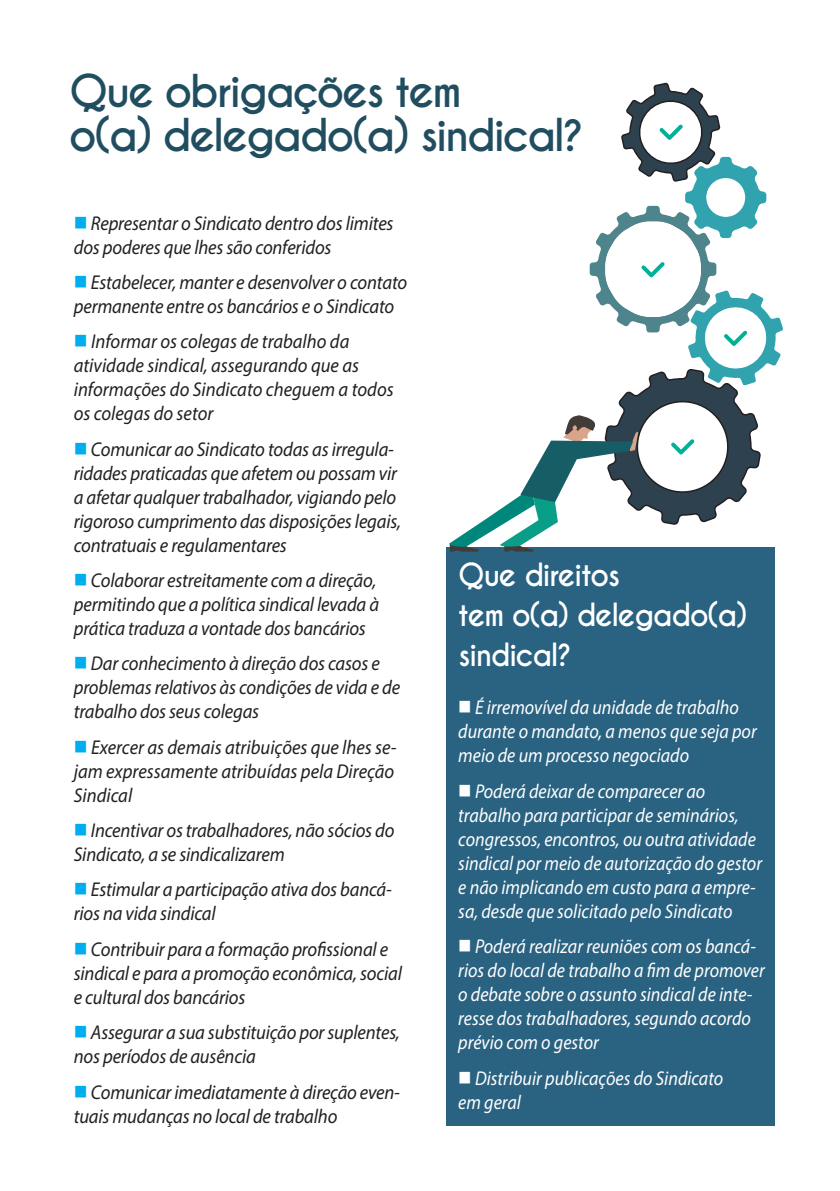
<style>
.page{position:relative;width:840px;height:1191px;background:#fff}
.page>*{position:absolute;margin:0;border:0;box-sizing:border-box;transform-origin:0 0}
.t1{font:700 42.4px/43.6px "Caviar Dreams";letter-spacing:-.05em;color:#204e60}
.t2{font:700 30px/40px "Caviar Dreams";letter-spacing:-.04em;color:#fff;scale:.96 1}
.t3{font:italic 20px/24px "Myriad Pro";letter-spacing:-.01em;color:#231f20;scale:.93 1}
.t4{font:italic 20px/24px "Myriad Pro";color:#fff;scale:.9 1}
.s1{color:#00aeef}
</style>
<div class="page">
<div style="left:446px;top:547px;width:328px;height:578px;background:#2a6281"></div>
<svg style="left:449px;top:83px;width:333px;height:468px"></svg>
<p class="t1" style="left:69px;top:70px;width:515px">Que obrigações tem<br>o(a) delegado(a) sindical?</p>
<p class="t3" style="left:74px;top:210px;width:345px"><span class="s1">■</span> Representar o Sindicato dentro dos limites dos poderes que lhes são conferidos</p>
<p class="t3" style="left:74px;top:270px;width:360px"><span class="s1">■</span> Estabelecer, manter e desenvolver o contato permanente entre os bancários e o Sindicato</p>
<p class="t3" style="left:74px;top:329px;width:345px"><span class="s1">■</span> Informar os colegas de trabalho da atividade sindical, assegurando que as informações do Sindicato cheguem a todos os colegas do setor</p>
<p class="t3" style="left:74px;top:436px;width:353px"><span class="s1">■</span> Comunicar ao Sindicato todas as irregula&shy;ridades praticadas que afetem ou possam vir a afetar qualquer trabalhador, vigiando pelo rigoroso cumprimento das disposições legais, contratuais e regulamentares</p>
<p class="t3" style="left:74px;top:568px;width:329px"><span class="s1">■</span> Colaborar estreitamente com a direção, permitindo que a política sindical levada à prática traduza a vontade dos bancários</p>
<p class="t3" style="left:74px;top:651px;width:352px"><span class="s1">■</span> Dar conhecimento à direção dos casos e problemas relativos às condições de vida e de trabalho dos seus colegas</p>
<p class="t3" style="left:74px;top:734px;width:348px;text-align:justify"><span class="s1">■</span> Exercer as demais atribuições que lhes se&shy;jam expressamente atribuídas pela Direção Sindical</p>
<p class="t3" style="left:74px;top:818px;width:346px"><span class="s1">■</span> Incentivar os trabalhadores, não sócios do<br>Sindicato, a se sindicalizarem</p>
<p class="t3" style="left:74px;top:877px;width:343px"><span class="s1">■</span> Estimular a participação ativa dos bancá&shy;rios na vida sindical</p>
<p class="t3" style="left:74px;top:936px;width:354px"><span class="s1">■</span> Contribuir para a formação profissional e sindical e para a promoção econômica, social e cultural dos bancários</p>
<p class="t3" style="left:74px;top:1020px;width:352px"><span class="s1">■</span> Assegurar a sua substituição por suplentes, nos períodos de ausência</p>
<p class="t3" style="left:74px;top:1079px;width:352px"><span class="s1">■</span> Comunicar imediatamente à direção even&shy;tuais mudanças no local de trabalho</p>
<p class="t2" style="left:458px;top:556px;width:302px">Que direitos<br>tem o(a) delegado(a) sindical?</p>
<p class="t4" style="left:458px;top:695px;width:333px">■ É irremovível da unidade de trabalho durante o mandato, a menos que seja por meio de um processo negociado</p>
<p class="t4" style="left:458px;top:779px;width:339px">■ Poderá deixar de comparecer ao trabalho para participar de seminários, congressos, encontros, ou outra atividade sindical por meio de autorização do gestor e não implicando em custo para a empre&shy;sa, desde que solicitado pelo Sindicato</p>
<p class="t4" style="left:458px;top:934px;width:342px">■ Poderá realizar reuniões com os bancá&shy;rios do local de trabalho a fim de promover o debate sobre o assunto sindical de inte&shy;resse dos trabalhadores, segundo acordo prévio com o gestor</p>
<p class="t4" style="left:458px;top:1065px;width:296px">■ Distribuir publicações do Sindicato em geral</p>
</div>
